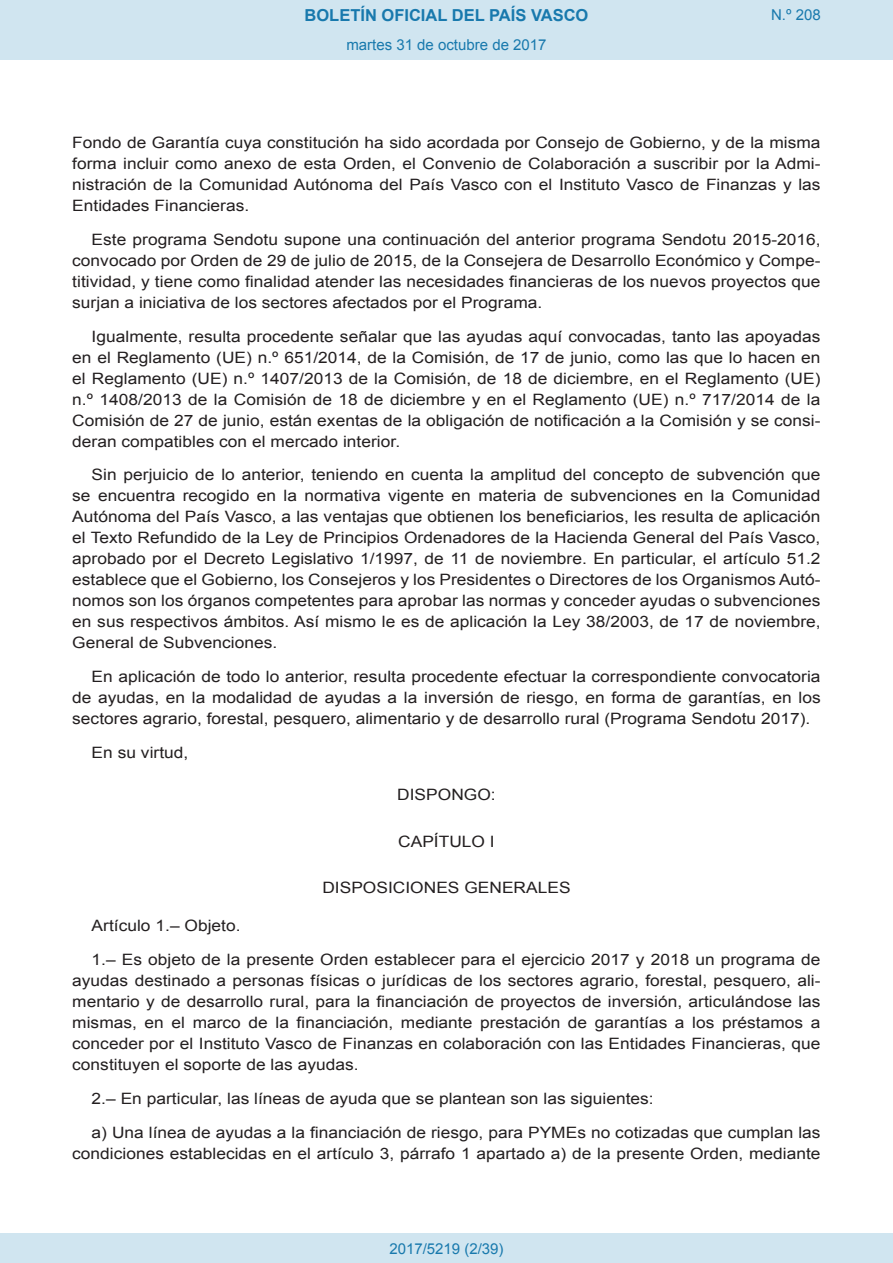
<style>
.page{position:relative;width:893px;height:1263px;background:#fff}
.page>*{position:absolute;margin:0;border:0;box-sizing:border-box;transform-origin:0 0}
.t1{font:700 16.5px "Arial";color:#1879ad}
.BOPVDetalle{font:15.6px/21px "Arial";color:#231f20;text-align:justify;scale:1.11 1}
.BOPVClave{font:15.6px "Arial";color:#231f20;scale:1.11 1}
.Paginacion_Centro{font:15px "Arial";color:#1879ad}
</style>
<div class="page">
<div style="left:0;top:0;width:893px;height:60px;background:#d0e5f0"></div>
<div style="left:0;top:1233px;width:893px;height:30px;background:#d0e5f0"></div>
<p class="t1" style="left:305px;top:4px;width:285px">BOLETÍN OFICIAL DEL PAÍS VASCO</p>
<p class="Paginacion_Centro" style="left:346px;top:35px;width:202px">martes 31 de octubre de 2017</p>
<p class="Paginacion_Centro" style="left:771px;top:5px;width:51px">N.º 208</p>
<p class="BOPVDetalle" style="left:72px;top:132px;width:676px">Fondo de Garantía cuya constitución ha sido acordada por Consejo de Gobierno, y de la misma forma incluir como anexo de esta Orden, el Convenio de Colaboración a suscribir por la Admi&shy;nistración de la Comunidad Autónoma del País Vasco con el Instituto Vasco de Finanzas y las Entidades Financieras.</p>
<p class="BOPVDetalle" style="left:72px;top:229px;width:676px;text-indent:19px">Este programa Sendotu supone una continuación del anterior programa Sendotu 2015-2016, convocado por Orden de 29 de julio de 2015, de la Consejera de Desarrollo Económico y Compe&shy;titividad, y tiene como finalidad atender las necesidades financieras de los nuevos proyectos que surjan a iniciativa de los sectores afectados por el Programa.</p>
<p class="BOPVDetalle" style="left:72px;top:326px;width:676px;text-indent:19px">Igualmente, resulta procedente señalar que las ayudas aquí convocadas, tanto las apoyadas en el Reglamento (UE) n.º 651/2014, de la Comisión, de 17 de junio, como las que lo hacen en el Reglamento (UE) n.º 1407/2013 de la Comisión, de 18 de diciembre, en el Reglamento (UE) n.º 1408/2013 de la Comisión de 18 de diciembre y en el Reglamento (UE) n.º 717/2014 de la Comisión de 27 de junio, están exentas de la obligación de notificación a la Comisión y se consi&shy;deran compatibles con el mercado interior.</p>
<p class="BOPVDetalle" style="left:72px;top:465px;width:676px;text-indent:19px">Sin perjuicio de lo anterior, teniendo en cuenta la amplitud del concepto de subvención que se encuentra recogido en la normativa vigente en materia de subvenciones en la Comunidad Autónoma del País Vasco, a las ventajas que obtienen los beneficiarios, les resulta de aplicación el Texto Refundido de la Ley de Principios Ordenadores de la Hacienda General del País Vasco, aprobado por el Decreto Legislativo 1/1997, de 11 de noviembre. En particular, el artículo 51.2 establece que el Gobierno, los Consejeros y los Presidentes o Directores de los Organismos Autó&shy;nomos son los órganos competentes para aprobar las normas y conceder ayudas o subvenciones en sus respectivos ámbitos. Así mismo le es de aplicación la Ley 38/2003, de 17 de noviembre, General de Subvenciones.</p>
<p class="BOPVDetalle" style="left:72px;top:666px;width:676px;text-indent:19px">En aplicación de todo lo anterior, resulta procedente efectuar la correspondiente convocatoria de ayudas, en la modalidad de ayudas a la inversión de riesgo, en forma de garantías, en los sectores agrario, forestal, pesquero, alimentario y de desarrollo rural (Programa Sendotu 2017).</p>
<p class="BOPVDetalle" style="left:92px;top:742px;width:89px">En su virtud,</p>
<p class="BOPVClave" style="left:397px;top:784px;width:90px">DISPONGO:</p>
<p class="BOPVClave" style="left:398px;top:831px;width:89px">CAPÍTULO I</p>
<p class="BOPVClave" style="left:322px;top:877px;width:225px">DISPOSICIONES GENERALES</p>
<p class="BOPVDetalle" style="left:92px;top:915px;width:136px">Artículo 1.– Objeto.</p>
<p class="BOPVDetalle" style="left:72px;top:949px;width:676px;text-indent:19px">1.– Es objeto de la presente Orden establecer para el ejercicio 2017 y 2018 un programa de ayudas destinado a personas físicas o jurídicas de los sectores agrario, forestal, pesquero, ali&shy;mentario y de desarrollo rural, para la financiación de proyectos de inversión, articulándose las mismas, en el marco de la financiación, mediante prestación de garantías a los préstamos a conceder por el Instituto Vasco de Finanzas en colaboración con las Entidades Financieras, que constituyen el soporte de las ayudas.</p>
<p class="BOPVDetalle" style="left:92px;top:1088px;width:508px">2.– En particular, las líneas de ayuda que se plantean son las siguientes:</p>
<p class="BOPVDetalle" style="left:72px;top:1122px;width:676px;text-align:right">a) Una línea de ayudas a la financiación de riesgo, para PYMEs no cotizadas que cumplan las condiciones establecidas en el artículo 3, párrafo 1 apartado a) de la presente Orden, mediante</p>
<p class="Paginacion_Centro" style="left:389px;top:1238px;width:116px">2017/5219 (2/39)</p>
</div>
